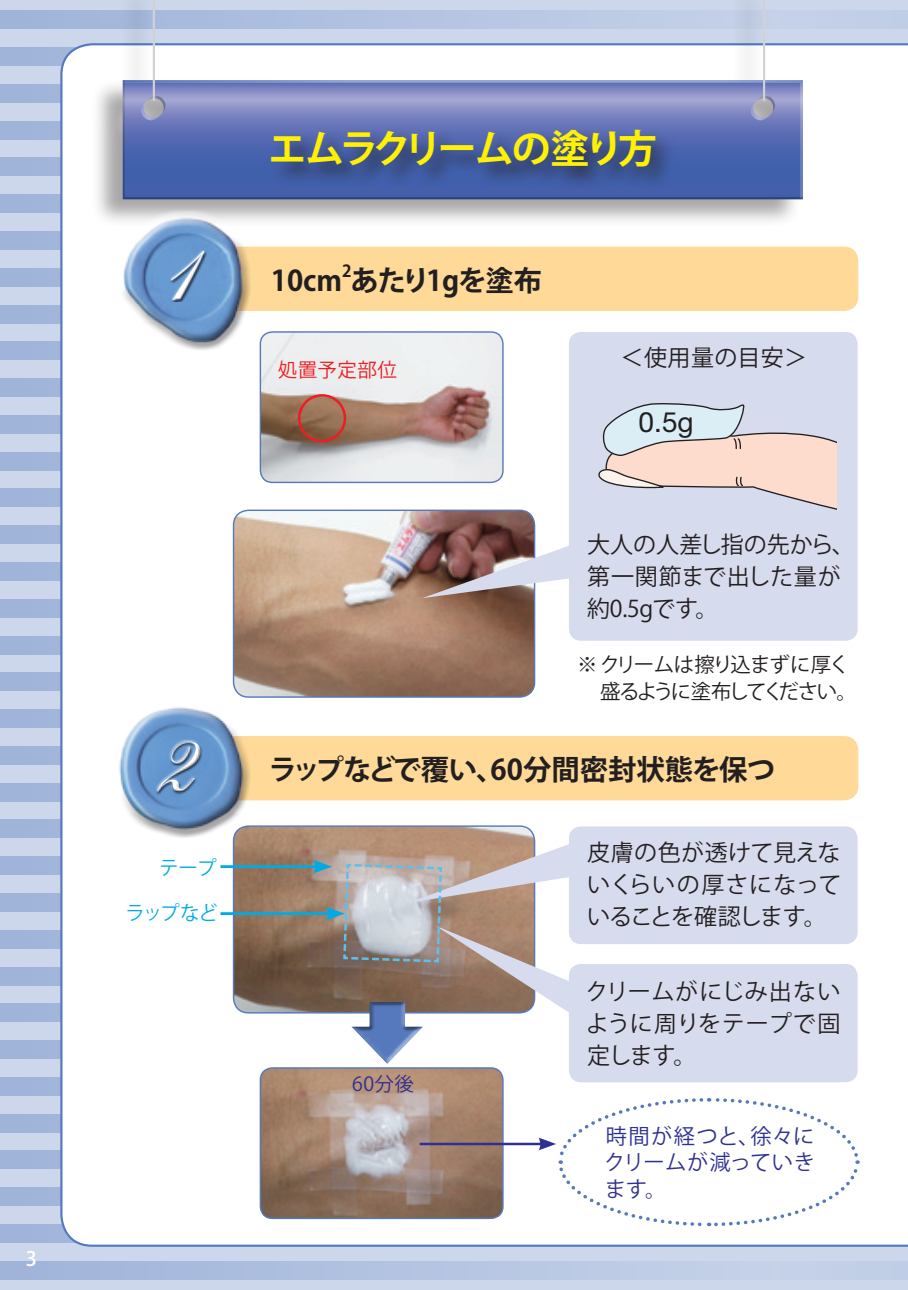
<style>
.page{position:relative;width:908px;height:1290px;background:#fff}
.page>*{position:absolute;margin:0;border:0;box-sizing:border-box;transform-origin:0 0}
.t1{font:104px "Shelley Allegro Script";color:#fff}
.t2{font:700 39px "Koz Go Pro";letter-spacing:-.115em;color:#fff101}
.t3{font:700 28.25px "Koz Go Pro";letter-spacing:-.01em;color:#231f20}
.t4{font:28px "Helvetica Neue LT Std";color:#231f20}
.t5{font:23px/32px "Koz Go Pro";color:#231f20;text-align:justify}
.t6{font:21.25px/26.5px "Koz Go Pro";letter-spacing:.015em;color:#2e3092;text-align:justify}
.t7{font:20.25px/26.5px "Koz Go Pro";letter-spacing:-.085em;color:#231f20}
.t8{font:500 20px "Koz Go Pro";color:#fff}
.t9{font:19.5px "Koz Go Pro";letter-spacing:-.055em;color:#00abe5}
.t10{font:19.5px "Koz Go Pro";letter-spacing:.02em;color:#ee1d23}
.t11{font:19.5px "Koz Go Pro";color:#2e3092}
.t12{font:700 16.5px "Koz Go Pro";color:#231f20}
</style>
<div class="page">
<div style="left:0;top:0;width:907px;height:1290px;background:#ccd7eb"></div>
<svg style="left:0;top:11px;width:907px;height:18px;fill:#c0cde6"></svg>
<div style="left:0;top:47px;width:907px;height:19px;background:#a0b4da"></div>
<div style="left:0;top:84px;width:907px;height:19px;background:#a0b4da"></div>
<div style="left:0;top:121px;width:907px;height:18px;background:#a0b4da"></div>
<div style="left:0;top:158px;width:907px;height:18px;background:#a0b4da"></div>
<div style="left:0;top:194px;width:907px;height:19px;background:#a0b4da"></div>
<div style="left:0;top:231px;width:907px;height:19px;background:#a0b4da"></div>
<div style="left:0;top:268px;width:907px;height:18px;background:#a0b4da"></div>
<div style="left:0;top:305px;width:907px;height:18px;background:#a0b4da"></div>
<div style="left:0;top:342px;width:907px;height:18px;background:#a0b4da"></div>
<div style="left:0;top:378px;width:907px;height:19px;background:#a0b4da"></div>
<div style="left:0;top:415px;width:907px;height:18px;background:#a0b4da"></div>
<div style="left:0;top:452px;width:907px;height:18px;background:#a0b4da"></div>
<div style="left:0;top:489px;width:907px;height:18px;background:#a0b4da"></div>
<div style="left:0;top:525px;width:907px;height:19px;background:#a0b4da"></div>
<div style="left:0;top:562px;width:907px;height:19px;background:#a0b4da"></div>
<div style="left:0;top:599px;width:907px;height:18px;background:#a0b4da"></div>
<div style="left:0;top:636px;width:907px;height:18px;background:#a0b4da"></div>
<div style="left:0;top:672px;width:907px;height:19px;background:#a0b4da"></div>
<div style="left:0;top:709px;width:907px;height:19px;background:#a0b4da"></div>
<div style="left:0;top:746px;width:907px;height:18px;background:#a0b4da"></div>
<div style="left:0;top:783px;width:907px;height:18px;background:#a0b4da"></div>
<div style="left:0;top:820px;width:907px;height:18px;background:#a0b4da"></div>
<div style="left:0;top:856px;width:907px;height:19px;background:#a0b4da"></div>
<div style="left:0;top:893px;width:907px;height:18px;background:#a0b4da"></div>
<div style="left:0;top:930px;width:907px;height:18px;background:#a0b4da"></div>
<div style="left:0;top:967px;width:907px;height:18px;background:#a0b4da"></div>
<div style="left:0;top:1003px;width:907px;height:19px;background:#a0b4da"></div>
<div style="left:0;top:1040px;width:907px;height:19px;background:#a0b4da"></div>
<div style="left:0;top:1077px;width:907px;height:18px;background:#a0b4da"></div>
<div style="left:0;top:1114px;width:907px;height:18px;background:#a0b4da"></div>
<div style="left:0;top:1150px;width:907px;height:19px;background:#a0b4da"></div>
<div style="left:0;top:1187px;width:907px;height:19px;background:#a0b4da"></div>
<div style="left:0;top:1224px;width:907px;height:18px;background:#a0b4da"></div>
<div style="left:0;top:1261px;width:907px;height:18px;background:linear-gradient(to right,#a1b5da,#c9d4e9)"></div>
<div style="left:60px;top:43px;width:847px;height:1204px;background:#fff"></div>
<div style="left:189px;top:247px;width:668px;height:64px;background:#fed998;border-radius:14px"></div>
<div style="left:189px;top:736px;width:668px;height:64px;background:#fed998;border-radius:14px"></div>
<img style="left:111px;top:696px;width:139px;height:140px">
<div style="left:111px;top:699px;width:127px;height:104px;background:#fff;opacity:.75"></div>
<div style="left:120px;top:721px;width:130px;height:117px;background:#231f20;opacity:.4"></div>
<div style="left:90px;top:0;width:709px;height:226px;background:#231f20;opacity:.4"></div>
<svg style="left:123px;top:80px;width:679px;height:119px;background:#6878b8"></svg>
<svg style="left:141px;top:0;width:24px;height:120px"></svg>
<svg style="left:750px;top:0;width:24px;height:120px"></svg>
<div style="left:268px;top:125px;width:409px;height:63px;background:#231f20;opacity:.75"></div>
<div style="left:116px;top:210px;width:126px;height:85px;background:#fff;opacity:.75"></div>
<div style="left:119px;top:235px;width:132px;height:115px;background:#231f20;opacity:.4"></div>
<div style="left:156px;top:740px;width:46px;height:52px;background:#fff;opacity:.75"></div>
<div style="left:156px;top:742px;width:46px;height:52px;background:#231f20;opacity:.75"></div>
<div style="left:170px;top:250px;width:36px;height:50px;background:#fff;opacity:.75"></div>
<div style="left:170px;top:251px;width:36px;height:51px;background:#231f20;opacity:.75"></div>
<img style="left:233px;top:510px;width:301px;height:187px">
<div style="left:233px;top:510px;width:302px;height:188px;border:1px solid #5679bd;border-radius:15px"></div>
<img style="left:233px;top:826px;width:301px;height:187px">
<img style="left:260px;top:332px;width:242px;height:150px">
<div style="left:259px;top:331px;width:244px;height:152px;border:1px solid #5679bd;border-radius:12px"></div>
<div style="left:568px;top:332px;width:289px;height:309px;background:#d6dbee;border-radius:12px"></div>
<div style="left:568px;top:826px;width:289px;height:118px;background:#d6dbee;border-radius:12px"></div>
<div style="left:568px;top:964px;width:289px;height:118px;background:#d6dbee;border-radius:12px"></div>
<img style="left:260px;top:1068px;width:242px;height:150px">
<div style="left:259px;top:1067px;width:244px;height:152px;border:1px solid #5679bd;border-radius:12px"></div>
<div style="left:349px;top:1001px;width:77px;height:67px;background:#fff"></div>
<div style="left:298px;top:394px;width:48px;height:48px;border:2px solid #ee1d23;border-radius:50%"></div>
<hr style="left:419px;top:1143px;width:123px;height:2px;background:#2e3092">
<div style="left:538px;top:1096px;width:322px;height:132px;background:#fff"></div>
<svg style="left:422px;top:542px;width:147px;height:56px;background:#a28d8e"></svg>
<svg style="left:598px;top:403px;width:237px;height:107px"></svg>
<hr style="left:220px;top:912px;width:110px;height:3px;background:#00abe5">
<hr style="left:220px;top:865px;width:98px;height:3px;background:#00abe5">
<svg style="left:313px;top:840px;width:267px;height:224px;background:#bcb3b0"></svg>
<p class="t8" style="left:26px;top:1245px;width:13px">3</p>
<h1 class="t1" style="left:161px;top:205px;width:42px">1</h1>
<h1 class="t1" style="left:156px;top:695px;width:42px">2</h1>
<p class="t9" style="left:159px;top:856px;width:59px">テープ</p>
<p class="t9" style="left:126px;top:900px;width:94px">ラップなど</p>
<h2 class="t2" style="left:268px;top:124px;width:390px">エムラクリームの塗り方</h2>
<p class="t12" style="left:342px;top:260px;width:11px">2</p>
<p class="t3" style="left:271px;top:262px;width:272px">10cm あたり1gを塗布</p>
<p class="t10" style="left:278px;top:357px;width:120px">処置予定部位</p>
<p class="t5" style="left:620px;top:342px;width:188px">＜使用量の目安＞</p>
<p class="t4" style="left:638px;top:406px;width:57px">0.5g</p>
<p class="t5" style="left:586px;top:529px;width:269px;text-align:left">大人の人差し指の先から、第一関節まで出した量が約0.5gです。</p>
<p class="t7" style="left:600px;top:652px;width:258px;text-indent:-23px">※ クリームは擦り込まずに厚く盛るように塗布してください。</p>
<p class="t3" style="left:269px;top:751px;width:507px">ラップなどで覆い、60分間密封状態を保つ</p>
<p class="t5" style="left:587px;top:837px;width:256px">皮膚の色が透けて見えないくらいの厚さになっていることを確認します。</p>
<p class="t11" style="left:352px;top:1071px;width:63px">60分後</p>
<p class="t5" style="left:585px;top:976px;width:256px">クリームがにじみ出ないように周りをテープで固定します。</p>
<p class="t6" style="left:604px;top:1123px;width:212px">時間が経つと、徐々にクリームが減っていきます。</p>
</div>
